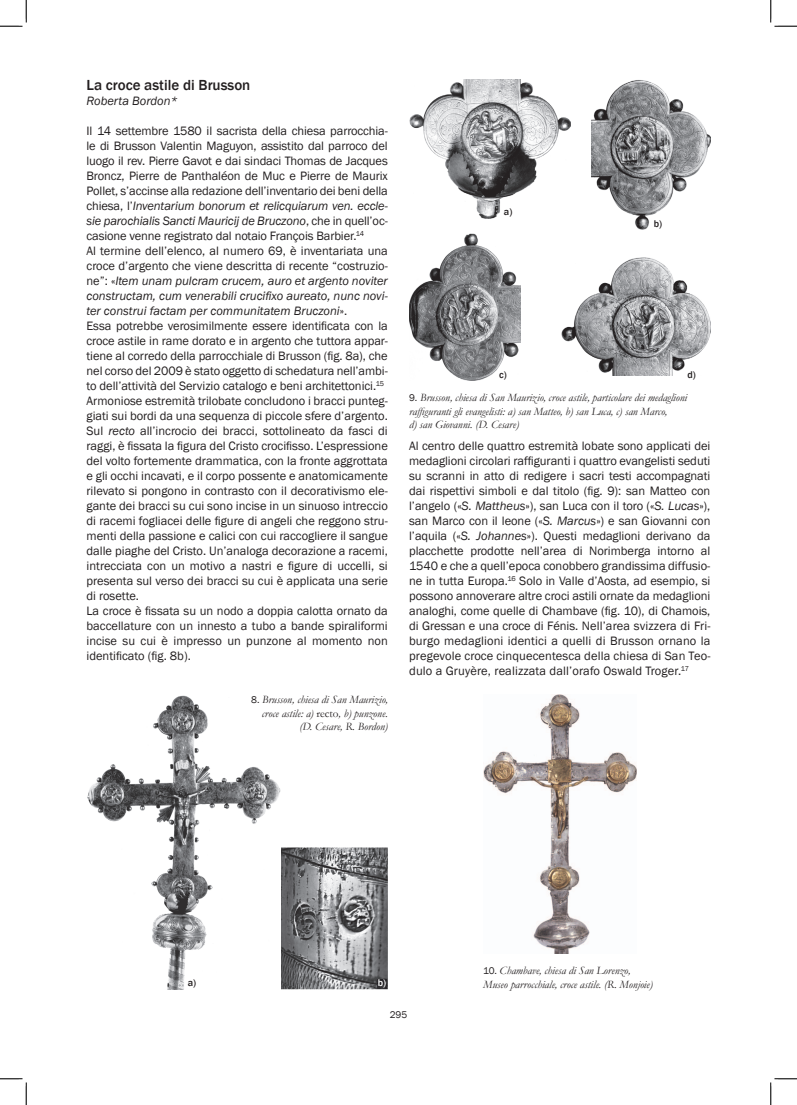
<style>
.page{position:relative;width:797px;height:1105px;background:#fff}
.page>*{position:absolute;margin:0;border:0;box-sizing:border-box;transform-origin:0 0}
.t1{font:500 15px "Franklin Gothic";color:#231f20}
.t2{font:12.5px/15px "Franklin Gothic";color:#231f20}
.t3{font:italic 12.5px "Franklin Gothic";color:#231f20}
.t4{font:italic 11.25px/13.5px "Garamond";color:#231f20}
.t5{font:500 10px "Franklin Gothic";color:#231f20}
.t6{font:10px "Franklin Gothic";color:#231f20}
.t7{font:500 10px "Franklin Gothic";color:#fff}
.s1{font-style:italic}
.s2{font-family:"Franklin Gothic";font-style:normal;font-size:10px}
.s3{font-style:normal}
</style>
<div class="page">
<img style="left:409px;top:79px;width:162px;height:139px">
<img style="left:592px;top:80px;width:118px;height:149px">
<img style="left:409px;top:234px;width:111px;height:146px">
<img style="left:561px;top:257px;width:149px;height:118px">
<img style="left:483px;top:695px;width:153px;height:258px">
<img style="left:281px;top:847px;width:107px;height:142px">
<img style="left:87px;top:695px;width:194px;height:294px">
<svg style="left:378px;top:979px;width:9px;height:9px"></svg>
<svg style="left:0;top:0;width:27px;height:27px"></svg>
<svg style="left:0;top:1078px;width:27px;height:27px"></svg>
<svg style="left:770px;top:0;width:27px;height:27px"></svg>
<svg style="left:770px;top:1078px;width:27px;height:27px"></svg>
<p class="t1" style="left:86px;top:76px;width:165px">La croce astile di Brusson</p>
<p class="t3" style="left:86px;top:93px;width:93px">Roberta Bordon*</p>
<p class="t2" style="left:86px;top:124px;width:303px">Il 14 settembre 1580 il sacrista della chiesa parrocchia&shy;le di Brusson Valentin Maguyon, assistito dal parroco del luogo il rev. Pierre Gavot e dai sindaci Thomas de Jacques Broncz, Pierre de Panthaléon de Muc e Pierre de Maurix Pollet, s’accinse alla redazione dell’inventario dei beni della chiesa, l’<span class="s1">Inventarium bonorum et relicquiarum ven. eccle&shy;sie parochialis Sancti Mauricij de Bruczono</span>, che in quell’oc&shy;casione venne registrato dal notaio François Barbier.<sup>14<br></sup>Al termine dell’elenco, al numero 69, è inventariata una croce d’argento che viene descritta di recente “costruzio&shy;ne”: «<span class="s1">Item unam pulcram crucem, auro et argento noviter constructam, cum venerabili crucifixo aureato, nunc novi&shy;ter construi factam per communitatem Bruczoni</span>».<br>Essa potrebbe verosimilmente essere identificata con la croce astile in rame dorato e in argento che tuttora appar&shy;tiene al corredo della parrocchiale di Brusson (fig. 8a), che nel corso del 2009 è stato oggetto di schedatura nell’ambi&shy;to dell’attività del Servizio catalogo e beni architettonici.<sup>15<br></sup>Armoniose estremità trilobate concludono i bracci punteg&shy;giati sui bordi da una sequenza di piccole sfere d’argento.<br>Sul <span class="s1">recto</span> all’incrocio dei bracci, sottolineato da fasci di raggi, è fissata la figura del Cristo crocifisso. L’espressione del volto fortemente drammatica, con la fronte aggrottata e gli occhi incavati, e il corpo possente e anatomicamente rilevato si pongono in contrasto con il decorativismo ele&shy;gante dei bracci su cui sono incise in un sinuoso intreccio di racemi fogliacei delle figure di angeli che reggono stru&shy;menti della passione e calici con cui raccogliere il sangue dalle piaghe del Cristo. Un’analoga decorazione a racemi, intrecciata con un motivo a nastri e figure di uccelli, si presenta sul verso dei bracci su cui è applicata una serie di rosette.<br>La croce è fissata su un nodo a doppia calotta ornato da baccellature con un innesto a tubo a bande spiraliformi incise su cui è impresso un punzone al momento non identificato (fig. 8b).</p>
<p class="t4" style="left:251px;top:693px;width:138px;text-align:right"><span class="s2">8.</span> Brusson, chiesa di San Maurizio, croce astile: a) <span class="s3">recto</span>, b) punzone. (D. Cesare, R. Bordon)</p>
<p class="t5" style="left:504px;top:206px;width:10px">a)</p>
<p class="t5" style="left:653px;top:218px;width:10px">b)</p>
<p class="t5" style="left:499px;top:368px;width:9px">c)</p>
<p class="t5" style="left:687px;top:368px;width:10px">d)</p>
<p class="t4" style="left:409px;top:391px;width:279px"><span class="s2">9.</span> Brusson, chiesa di San Maurizio, croce astile, particolare dei medaglioni raffiguranti gli evangelisti: a) san Matteo, b) san Luca, c) san Marco,<br>d) san Giovanni. (D. Cesare)</p>
<p class="t2" style="left:409px;top:439px;width:303px;text-align:justify">Al centro delle quattro estremità lobate sono applicati dei medaglioni circolari raffiguranti i quattro evangelisti seduti su scranni in atto di redigere i sacri testi accompagnati dai rispettivi simboli e dal titolo (fig. 9): san Matteo con l’angelo («<span class="s1">S. Mattheus</span>»), san Luca con il toro («<span class="s1">S. Lucas</span>»), san Marco con il leone («<span class="s1">S. Marcus</span>») e san Giovanni con l’aquila («<span class="s1">S. Johannes</span>»). Questi medaglioni derivano da placchette prodotte nell’area di Norimberga intorno al 1540 e che a quell’epoca conobbero grandissima diffusio&shy;ne in tutta Europa.<sup>16</sup> Solo in Valle d’Aosta, ad esempio, si possono annoverare altre croci astili ornate da medaglioni analoghi, come quelle di Chambave (fig. 10), di Chamois, di Gressan e una croce di Fénis. Nell’area svizzera di Fri&shy;burgo medaglioni identici a quelli di Brusson ornano la pregevole croce cinquecentesca della chiesa di San Teo&shy;dulo a Gruyère, realizzata dall’orafo Oswald Troger.<sup>17</sup></p>
<p class="t5" style="left:188px;top:977px;width:10px">a)</p>
<p class="t7" style="left:378px;top:977px;width:10px">b)</p>
<p class="t4" style="left:483px;top:963px;width:171px"><span class="s2">10.</span> Chambave, chiesa di San Lorenzo,<br>Museo parrocchiale, croce astile. (R. Monjoie)</p>
<p class="t6" style="left:390px;top:1009px;width:19px">295</p>
</div>
